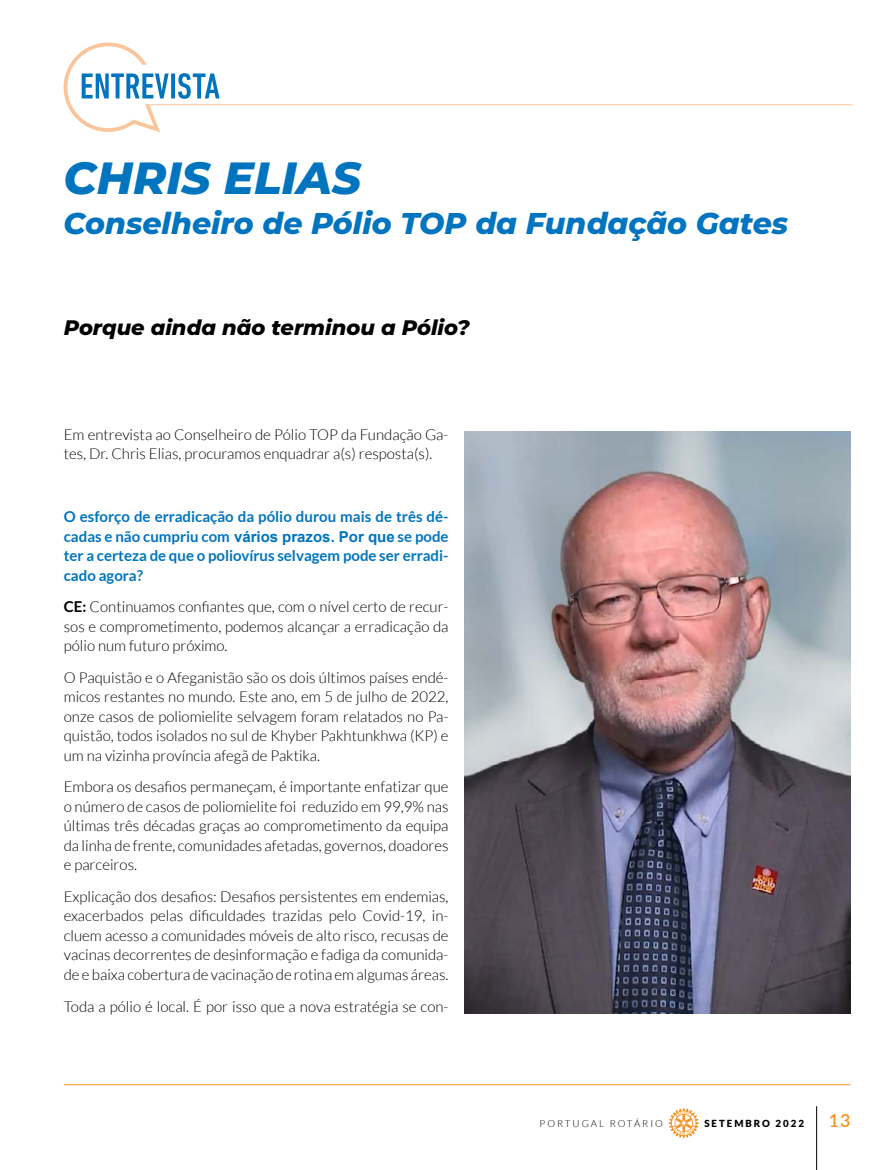
<style>
.page{position:relative;width:893px;height:1170px;background:#fff}
.page>*{position:absolute;margin:0;border:0;box-sizing:border-box;transform-origin:0 0}
.t1{font:italic 800 45px "Montserrat";color:#0074be}
.t2{font:italic 800 30px "Montserrat";color:#0074be}
.t3{font:italic 800 21px "Montserrat";color:#000}
.t4{font:600 18px "Lato";color:#f39325}
.t5{font:300 15px/19.5px "Lato";color:#000;text-align:justify}
.t6{font:700 15px/19.5px "Lato";color:#0074be;text-align:justify}
.t7{font:300 9.75px "Lato";letter-spacing:.2em;color:#000}
.t8{font:900 9.75px "Lato";letter-spacing:.2em;color:#000}
.s1{font-family:"Arial"}
.s2{font-weight:700}
</style>
<div class="page">
<svg style="left:669px;top:1108px;width:30px;height:29px"></svg>
<hr style="left:816px;top:1106px;width:1px;height:63px;background:#000">
<hr style="left:64px;top:1084px;width:786px;height:1px;background:#f39325">
<svg style="left:64px;top:43px;width:155px;height:89px"></svg>
<hr style="left:146px;top:104px;width:707px;height:1px;background:#fac59a">
<img style="left:464px;top:432px;width:387px;height:581px">
<h1 class="t1" style="left:64px;top:144px;width:299px">CHRIS ELIAS</h1>
<h2 class="t2" style="left:64px;top:201px;width:726px">Conselheiro de Pólio TOP da Fundação Gates</h2>
<h3 class="t3" style="left:64px;top:312px;width:408px">Porque ainda não terminou a Pólio?</h3>
<p class="t5" style="left:64px;top:424px;width:386px">Em entrevista ao Conselheiro de Pólio TOP da Fundação Ga&shy;tes, Dr. Chris Elias, procuramos enquadrar a(s) resposta(s).</p>
<p class="t6" style="left:64px;top:506px;width:386px">O esforço de erradicação da pólio durou mais de três dé&shy;cadas e não cumpriu com <span class="s1">vários prazos. Por que</span> se pode ter a certeza de que o poliovírus selvagem pode ser erradi&shy;cado agora?</p>
<p class="t5" style="left:64px;top:597px;width:386px"><span class="s2">CE:</span> Continuamos confiantes que, com o nível certo de recur&shy;sos e comprometimento, podemos alcançar a erradicação da pólio num futuro próximo.</p>
<p class="t5" style="left:64px;top:667px;width:386px">O Paquistão e o Afeganistão são os dois últimos países endé&shy;micos restantes no mundo. Este ano, em 5 de julho de 2022, onze casos de poliomielite selvagem foram relatados no Pa&shy;quistão, todos isolados no sul de Khyber Pakhtunkhwa (KP) e um na vizinha província afegã de Paktika.</p>
<p class="t5" style="left:64px;top:777px;width:386px">Embora os desafios permaneçam, é importante enfatizar que o número de casos de poliomielite foi reduzido em 99,9% nas últimas três décadas graças ao comprometimento da equipa da linha de frente, comunidades afetadas, governos, doadores e parceiros.</p>
<p class="t5" style="left:64px;top:886px;width:386px">Explicação dos desafios: Desafios persistentes em endemias, exacerbados pelas dificuldades trazidas pelo Covid-19, in&shy;cluem acesso a comunidades móveis de alto risco, recusas de vacinas decorrentes de desinformação e fadiga da comunida&shy;de e baixa cobertura de vacinação de rotina em algumas áreas.</p>
<p class="t5" style="left:64px;top:996px;width:386px">Toda a pólio é local. É por isso que a nova estratégia se con-</p>
<p class="t7" style="left:540px;top:1118px;width:125px">PORTUGAL ROTÁRIO</p>
<p class="t8" style="left:704px;top:1117px;width:101px">SETEMBRO 2022</p>
<p class="t4" style="left:829px;top:1107px;width:23px">13</p>
</div>
